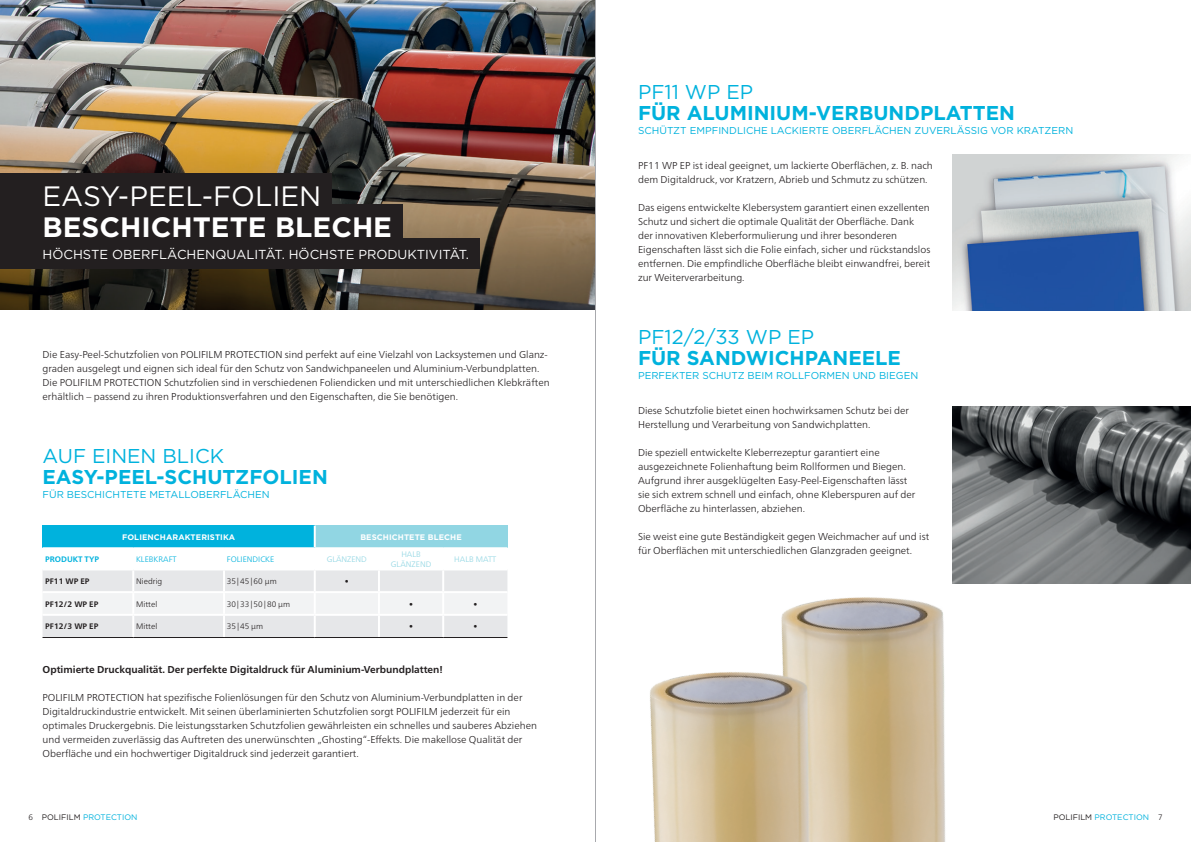
<style>
.page{position:relative;width:1191px;height:842px;background:#fff}
.page>*{position:absolute;margin:0;border:0;box-sizing:border-box;transform-origin:0 0}
.t1{font:700 28px "Gotham";color:#fff}
.t2{font:28px "Gotham";color:#fff}
.t3{font:700 20px "Gotham";color:#00b2dd}
.t4{font:20px "Gotham";color:#00b2dd}
.t5{font:13px "Gotham";color:#fff}
.t6{font:300 10px/14px "Frutiger Neue LT Pro";color:#231f20}
.t7{font:10px "Gotham";color:#00b2dd}
.t8{font:700 10px "Frutiger Neue LT Pro";color:#231f20}
.t9{font:300 8px "Frutiger Neue LT Pro";color:#231f20}
.t10{font:700 8px "Gotham";letter-spacing:.01em;color:#fff}
.t11{font:8px "Gotham";color:#00b2dd}
.t12{font:300 8px/9.6px "Frutiger Neue LT Pro";color:#91d6e3;text-align:center}
.t13{font:700 8px "Frutiger Neue LT Pro";color:#231f20}
.t14{font:300 8px "Frutiger Neue LT Pro";color:#00b2dd}
.t15{font:700 8px "Frutiger Neue LT Pro";color:#00b2dd}
.s1{font-family:"Frutiger Neue LT Pro";font-weight:300;color:#231f20}
.s2{color:#231f20}
</style>
<div class="page">
<img style="left:0;top:0;width:595px;height:309px">
<img style="left:952px;top:155px;width:239px;height:155px">
<img style="left:952px;top:407px;width:239px;height:176px">
<img style="left:504px;top:442px;width:661px;height:400px">
<div style="left:43px;top:526px;width:272px;height:22px;background:#00b2dd"></div>
<div style="left:315px;top:526px;width:192px;height:22px;background:#91d6e3"></div>
<hr style="left:314px;top:526px;width:2px;height:21px;background:#fff">
<hr style="left:43px;top:547px;width:90px;height:2px;background:#fff">
<hr style="left:133px;top:547px;width:91px;height:2px;background:#fff">
<hr style="left:224px;top:547px;width:91px;height:2px;background:#fff">
<hr style="left:315px;top:547px;width:64px;height:2px;background:#fff">
<hr style="left:379px;top:547px;width:64px;height:2px;background:#fff">
<hr style="left:443px;top:547px;width:64px;height:2px;background:#fff">
<svg style="left:43px;top:549px;width:464px;height:88px"></svg>
<hr style="left:442px;top:570px;width:2px;height:21px;background:#fff">
<hr style="left:442px;top:593px;width:2px;height:21px;background:#fff">
<hr style="left:442px;top:616px;width:2px;height:21px;background:#fff">
<hr style="left:43px;top:637px;width:90px;height:1px;background:#231f20">
<hr style="left:133px;top:637px;width:91px;height:1px;background:#231f20">
<hr style="left:224px;top:637px;width:91px;height:1px;background:#231f20">
<hr style="left:315px;top:637px;width:64px;height:1px;background:#231f20">
<hr style="left:379px;top:637px;width:64px;height:1px;background:#231f20">
<hr style="left:443px;top:637px;width:64px;height:1px;background:#231f20">
<div style="left:0;top:205px;width:402px;height:42px;background:#231f20"></div>
<div style="left:0;top:239px;width:479px;height:30px;background:#231f20"></div>
<div style="left:0;top:174px;width:331px;height:42px;background:#231f20"></div>
<hr style="left:595px;top:0;width:1px;height:842px;background:#a8a9ad">
<h1 class="t2" style="left:43px;top:178px;width:280px">EASY-PEEL-FOLIEN</h1>
<h1 class="t1" style="left:43px;top:209px;width:351px">BESCHICHTETE BLECHE</h1>
<h3 class="t5" style="left:43px;top:246px;width:428px">HÖCHSTE OBERFLÄCHENQUALITÄT. HÖCHSTE PRODUKTIVITÄT.</h3>
<p class="t6" style="left:43px;top:347px;width:508px">Die Easy-Peel-Schutzfolien von POLIFILM PROTECTION sind perfekt auf eine Vielzahl von Lacksystemen und Glanz&shy;graden ausgelegt und eignen sich ideal für den Schutz von Sandwichpaneelen und Aluminium-Verbundplatten.<br>Die POLIFILM PROTECTION Schutzfolien sind in verschiedenen Foliendicken und mit unterschiedlichen Klebkräften erhältlich – passend zu ihren Produktionsverfahren und den Eigenschaften, die Sie benötigen.</p>
<h2 class="t4" style="left:43px;top:443px;width:183px">AUF EINEN BLICK</h2>
<h2 class="t3" style="left:43px;top:463px;width:287px">EASY-PEEL-SCHUTZFOLIEN</h2>
<p class="t7" style="left:43px;top:488px;width:229px">FÜR BESCHICHTETE METALLOBERFLÄCHEN</p>
<p class="t10" style="left:122px;top:532px;width:115px">FOLIENCHARAKTERISTIKA</p>
<p class="t10" style="left:360px;top:532px;width:103px">BESCHICHTETE BLECHE</p>
<p class="t15" style="left:45px;top:554px;width:55px">PRODUKT TYP</p>
<p class="t14" style="left:136px;top:554px;width:42px">KLEBKRAFT</p>
<p class="t14" style="left:227px;top:554px;width:49px">FOLIENDICKE</p>
<p class="t12" style="left:327px;top:554px;width:41px">GLÄNZEND</p>
<p class="t12" style="left:391px;top:549px;width:42px">HALB<br>GLÄNZEND</p>
<p class="t12" style="left:454px;top:554px;width:44px">HALB MATT</p>
<p class="t13" style="left:45px;top:576px;width:46px">PF11 WP EP</p>
<p class="t9" style="left:136px;top:576px;width:28px">Niedrig</p>
<p class="t9" style="left:227px;top:576px;width:51px">35|45|60 µm</p>
<p class="t9" style="left:345px;top:576px;width:5px">•</p>
<p class="t13" style="left:45px;top:599px;width:54px">PF12/2 WP EP</p>
<p class="t9" style="left:136px;top:599px;width:23px">Mittel</p>
<p class="t9" style="left:227px;top:599px;width:65px">30|33|50|80 µm</p>
<p class="t9" style="left:409px;top:599px;width:5px">•</p>
<p class="t9" style="left:473px;top:599px;width:5px">•</p>
<p class="t13" style="left:45px;top:622px;width:54px">PF12/3 WP EP</p>
<p class="t9" style="left:136px;top:621px;width:23px">Mittel</p>
<p class="t9" style="left:227px;top:621px;width:38px">35|45 µm</p>
<p class="t9" style="left:409px;top:621px;width:5px">•</p>
<p class="t9" style="left:473px;top:621px;width:5px">•</p>
<p class="t8" style="left:43px;top:663px;width:402px">Optimierte Druckqualität. Der perfekte Digitaldruck für Aluminium-Verbundplatten!</p>
<p class="t6" style="left:43px;top:690px;width:496px">POLIFILM PROTECTION hat spezifische Folienlösungen für den Schutz von Aluminium-Verbundplatten in der Digitaldruckindustrie entwickelt. Mit seinen überlaminierten Schutzfolien sorgt POLIFILM jederzeit für ein optimales Druckergebnis. Die leistungsstarken Schutzfolien gewährleisten ein schnelles und sauberes Abziehen und vermeiden zuverlässig das Auftreten des unerwünschten „Ghosting“-Effekts. Die makellose Qualität der Oberfläche und ein hochwertiger Digitaldruck sind jederzeit garantiert.</p>
<h2 class="t4" style="left:638px;top:79px;width:117px">PF11 WP EP</h2>
<h2 class="t3" style="left:638px;top:99px;width:378px">FÜR ALUMINIUM-VERBUNDPLATTEN</h2>
<p class="t7" style="left:638px;top:124px;width:437px">SCHÜTZT EMPFINDLICHE LACKIERTE OBERFLÄCHEN ZUVERLÄSSIG VOR KRATZERN</p>
<p class="t6" style="left:638px;top:158px;width:296px">PF11 WP EP ist ideal geeignet, um lackierte Oberflächen, z. B. nach dem Digitaldruck, vor Kratzern, Abrieb und Schmutz zu schützen.</p>
<p class="t6" style="left:638px;top:200px;width:294px">Das eigens entwickelte Klebersystem garantiert einen exzellenten Schutz und sichert die optimale Qualität der Oberfläche. Dank der innovativen Kleberformulierung und ihrer besonderen Eigenschaften lässt sich die Folie einfach, sicher und rückstandslos entfernen. Die empfindliche Oberfläche bleibt einwandfrei, bereit zur Weiterverarbeitung.</p>
<h2 class="t4" style="left:638px;top:324px;width:178px">PF12/2/33 WP EP</h2>
<h2 class="t3" style="left:638px;top:344px;width:264px">FÜR SANDWICHPANEELE</h2>
<p class="t7" style="left:638px;top:369px;width:282px">PERFEKTER SCHUTZ BEIM ROLLFORMEN UND BIEGEN</p>
<p class="t6" style="left:638px;top:403px;width:272px">Diese Schutzfolie bietet einen hochwirksamen Schutz bei der<br>Herstellung und Verarbeitung von Sandwichplatten.</p>
<p class="t6" style="left:638px;top:445px;width:279px">Die speziell entwickelte Kleberrezeptur garantiert eine ausgezeichnete Folienhaftung beim Rollformen und Biegen.<br>Aufgrund ihrer ausgeklügelten Easy-Peel-Eigenschaften lässt sie sich extrem schnell und einfach, ohne Kleberspuren auf der Oberfläche zu hinterlassen, abziehen.</p>
<p class="t6" style="left:638px;top:529px;width:293px">Sie weist eine gute Beständigkeit gegen Weichmacher auf und ist für Oberflächen mit unterschiedlichen Glanzgraden geeignet.</p>
<p class="t11" style="left:28px;top:812px;width:111px"><span class="s1">6</span> <span class="s2">POLIFILM</span> PROTECTION</p>
<p class="t11" style="left:1053px;top:812px;width:111px"><span class="s2">POLIFILM</span> PROTECTION <span class="s1">7</span></p>
</div>
